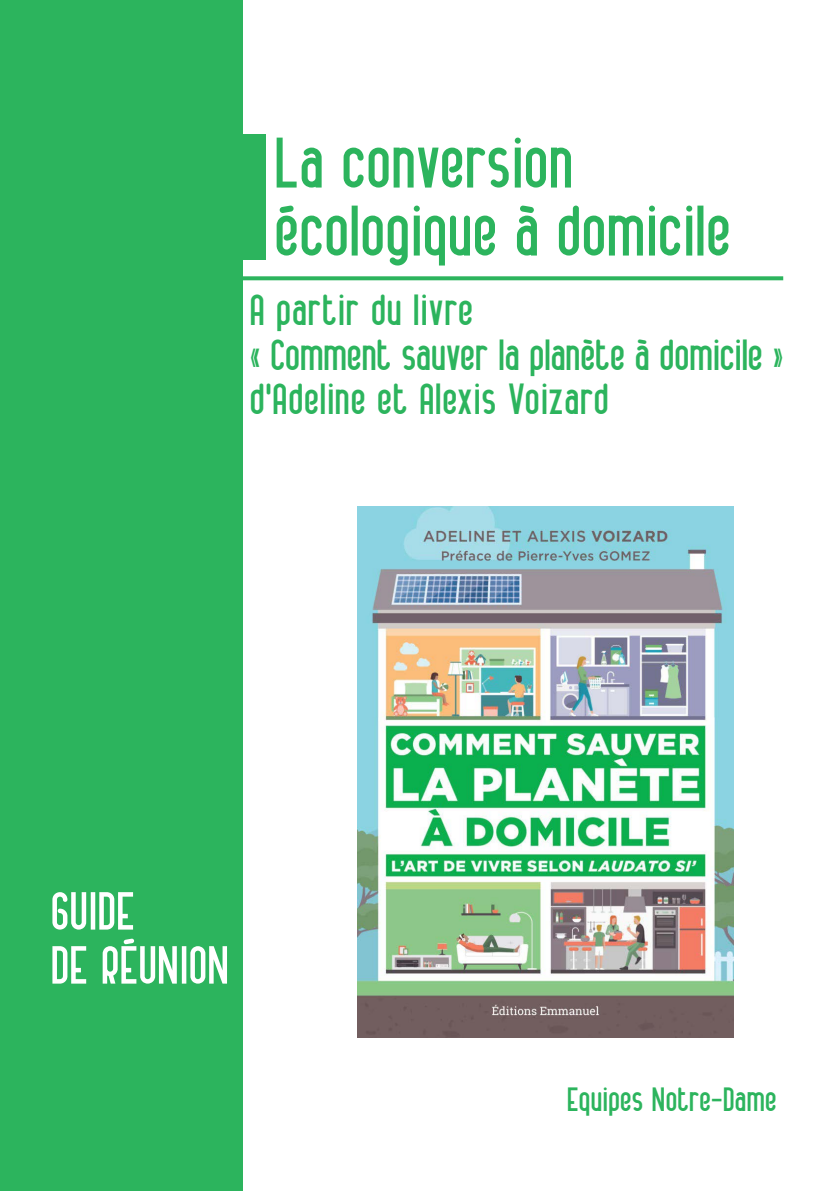
<style>
.page{position:relative;width:840px;height:1191px;background:#fff}
.page>*{position:absolute;margin:0;border:0;box-sizing:border-box;transform-origin:0 0}
.t1{font:72px/68px "Alanus";letter-spacing:.04em;color:#2cb45d}
.t2{font:54px/54px "Alanus";letter-spacing:.04em;color:#fff}
.t3{font:44px/44px "Alanus";letter-spacing:.03em;color:#2cb45d}
.t4{font:34px "Alanus";letter-spacing:.04em;color:#2cb45d}
</style>
<div class="page">
<img style="left:357px;top:506px;width:375px;height:531px">
<div style="left:0;top:0;width:242px;height:1191px;background:#2cb45d"></div>
<svg style="left:242px;top:276px;width:540px;height:4px;background:#3cb969"></svg>
<div style="left:103px;top:134px;width:163px;height:125px;background:#2cb45d"></div>
<h1 class="t1" style="left:276px;top:129px;width:455px">La conversion écologique à domicile</h1>
<p class="t3" style="left:251px;top:288px;width:533px">A partir du livre<br>« Comment sauver la planète à domicile » d’Adeline et Alexis Voizard</p>
<p class="t2" style="left:52px;top:884px;width:178px">GUIDE<br>DE RÉUNION</p>
<p class="t4" style="left:567px;top:1082px;width:210px">Equipes Notre-Dame</p>
</div>
